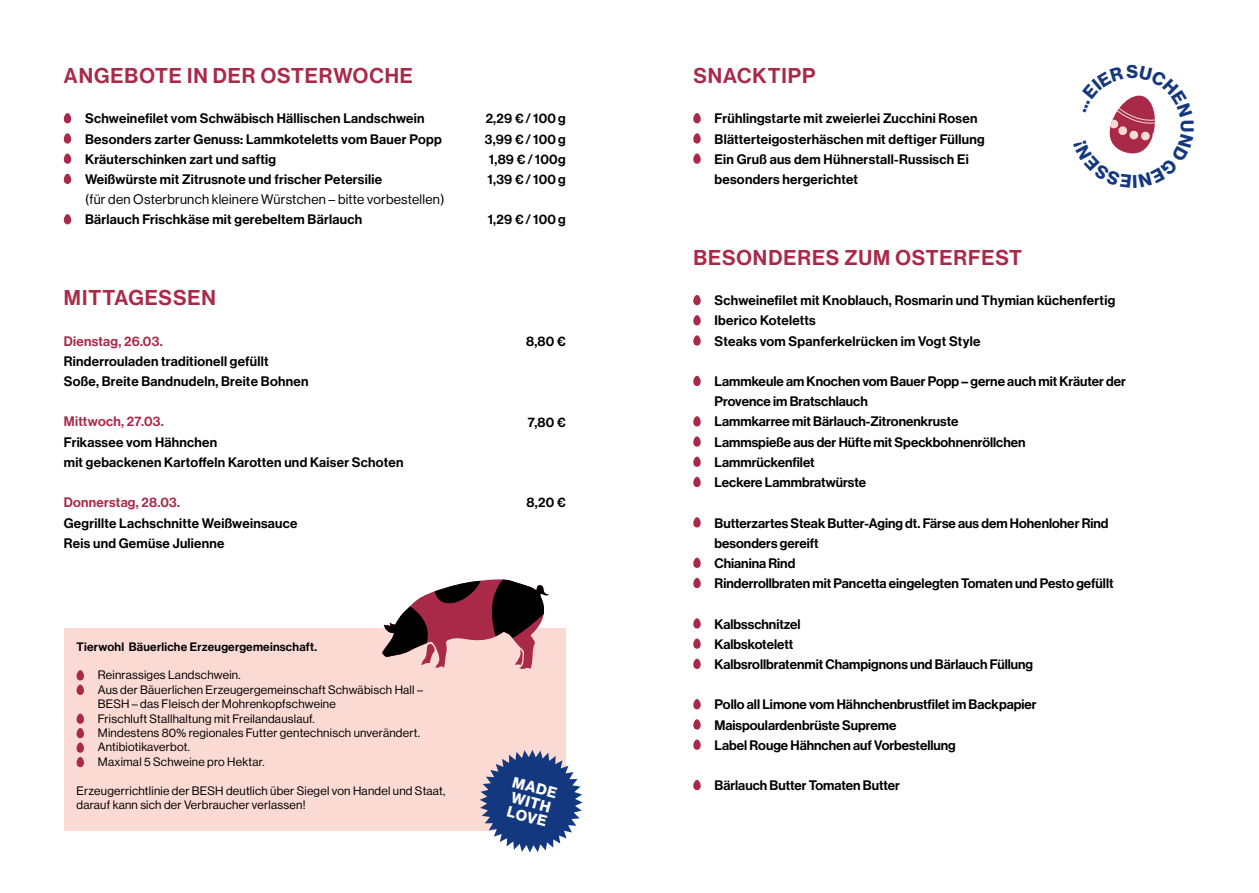
<style>
.page{position:relative;width:1259px;height:893px;background:#fff}
.page>*{position:absolute;margin:0;border:0;box-sizing:border-box;transform-origin:0 0}
.t1{font:21px "N Haas Grotesk DS Pro 65 Md";letter-spacing:.045em;color:#a92949}
.t2{font:15px/15px "N Haas Grotesk DS Pro 75 Bd";color:#fff}
.t3{font:13.5px/20.2px "N Haas Grotesk DS Pro 65 Md";letter-spacing:.01em;color:#000}
.t4{font:13.5px "N Haas Grotesk DS Pro 55 Rg";letter-spacing:.02em;color:#000}
.t5{font:13.5px "N Haas Grotesk DS Pro 65 Md";letter-spacing:.02em;color:#a92949}
.t6{font:12px/14.4px "N Haas Grotesk DS Pro 55 Rg";letter-spacing:.02em;color:#000}
.t7{font:12px "N Haas Grotesk DS Pro 65 Md";letter-spacing:.02em;color:#000}
</style>
<div class="page">
<svg style="left:63px;top:133px;width:9px;height:11px"></svg>
<svg style="left:63px;top:153px;width:9px;height:11px"></svg>
<svg style="left:63px;top:174px;width:9px;height:10px"></svg>
<svg style="left:63px;top:214px;width:9px;height:10px"></svg>
<svg style="left:63px;top:113px;width:9px;height:10px"></svg>
<svg style="left:693px;top:295px;width:8px;height:10px"></svg>
<svg style="left:693px;top:113px;width:8px;height:10px"></svg>
<svg style="left:693px;top:315px;width:8px;height:10px"></svg>
<svg style="left:693px;top:133px;width:8px;height:11px"></svg>
<svg style="left:693px;top:335px;width:8px;height:11px"></svg>
<svg style="left:693px;top:153px;width:8px;height:11px"></svg>
<svg style="left:693px;top:376px;width:8px;height:10px"></svg>
<svg style="left:693px;top:416px;width:8px;height:10px"></svg>
<svg style="left:693px;top:436px;width:8px;height:11px"></svg>
<svg style="left:693px;top:457px;width:8px;height:10px"></svg>
<svg style="left:693px;top:517px;width:8px;height:10px"></svg>
<svg style="left:693px;top:477px;width:8px;height:10px"></svg>
<svg style="left:693px;top:618px;width:8px;height:10px"></svg>
<svg style="left:693px;top:578px;width:8px;height:10px"></svg>
<svg style="left:693px;top:558px;width:8px;height:10px"></svg>
<svg style="left:693px;top:659px;width:8px;height:10px"></svg>
<svg style="left:693px;top:638px;width:8px;height:11px"></svg>
<svg style="left:693px;top:699px;width:8px;height:10px"></svg>
<svg style="left:693px;top:719px;width:8px;height:10px"></svg>
<svg style="left:693px;top:739px;width:8px;height:11px"></svg>
<svg style="left:693px;top:780px;width:8px;height:10px"></svg>
<div style="left:64px;top:628px;width:502px;height:203px;background:#fbdad3"></div>
<svg style="left:480px;top:750px;width:102px;height:103px"></svg>
<svg style="left:76px;top:670px;width:8px;height:25px"></svg>
<svg style="left:76px;top:713px;width:8px;height:54px"></svg>
<svg style="left:382px;top:579px;width:167px;height:90px"></svg>
<svg style="left:1109px;top:95px;width:46px;height:59px"></svg>
<h1 class="t1" style="left:64px;top:63px;width:350px">ANGEBOTE IN DER OSTERWOCHE</h1>
<p class="t3" style="left:85px;top:109px;width:358px">Schweinefilet vom Schwäbisch Hällischen Landschwein Besonders zarter Genuss: Lammkoteletts vom Bauer Popp Kräuterschinken zart und saftig<br>Weißwürste mit Zitrusnote und frischer Petersilie</p>
<p class="t4" style="left:85px;top:192px;width:361px">(für den Osterbrunch kleinere Würstchen – bitte vorbestellen)</p>
<p class="t3" style="left:85px;top:210px;width:279px">Bärlauch Frischkäse mit gerebeltem Bärlauch</p>
<h1 class="t1" style="left:64px;top:286px;width:154px">MITTAGESSEN</h1>
<p class="t5" style="left:64px;top:333px;width:100px">Dienstag, 26.03.</p>
<p class="t3" style="left:64px;top:351px;width:246px">Rinderrouladen traditionell gefüllt<br>Soße, Breite Bandnudeln, Breite Bohnen</p>
<p class="t5" style="left:64px;top:414px;width:101px">Mittwoch, 27.03.</p>
<p class="t3" style="left:64px;top:432px;width:341px">Frikassee vom Hähnchen<br>mit gebackenen Kartoffeln Karotten und Kaiser Schoten</p>
<p class="t5" style="left:64px;top:495px;width:118px">Donnerstag, 28.03.</p>
<p class="t3" style="left:64px;top:513px;width:235px">Gegrillte Lachschnitte Weißweinsauce<br>Reis und Gemüse Julienne</p>
<p class="t7" style="left:77px;top:639px;width:242px">Tierwohl Bäuerliche Erzeugergemeinschaft.</p>
<p class="t6" style="left:98px;top:668px;width:327px">Reinrassiges Landschwein.<br>Aus der Bäuerlichen Erzeugergemeinschaft Schwäbisch Hall – BESH – das Fleisch der Mohrenkopfschweine<br>Frischluft Stallhaltung mit Freilandauslauf.<br>Mindestens 80% regionales Futter gentechnisch unverändert.<br>Antibiotikaverbot.<br>Maximal 5 Schweine pro Hektar.</p>
<p class="t6" style="left:77px;top:783px;width:370px">Erzeugerrichtlinie der BESH deutlich über Siegel von Handel und Staat, darauf kann sich der Verbraucher verlassen!</p>
<p class="t3" style="left:485px;top:109px;width:82px;text-align:justify">2,29 € / 100 g 3,99 € / 100 g 1,89 € / 100g 1,39 € / 100 g</p>
<p class="t3" style="left:488px;top:210px;width:79px">1,29 € / 100 g</p>
<p class="t3" style="left:526px;top:331px;width:41px">8,80 €</p>
<p class="t3" style="left:528px;top:412px;width:39px">7,80 €</p>
<p class="t3" style="left:526px;top:493px;width:41px">8,20 €</p>
<h1 class="t1" style="left:693px;top:63px;width:124px">SNACKTIPP</h1>
<p class="t3" style="left:714px;top:109px;width:272px">Frühlingstarte mit zweierlei Zucchini Rosen Blätterteigosterhäschen mit deftiger Füllung Ein Gruß aus dem Hühnerstall-Russisch Ei besonders hergerichtet</p>
<h1 class="t1" style="left:693px;top:245px;width:330px">BESONDERES ZUM OSTERFEST</h1>
<p class="t3" style="left:714px;top:291px;width:402px">Schweinefilet mit Knoblauch, Rosmarin und Thymian küchenfertig<br>Iberico Koteletts<br>Steaks vom Spanferkelrücken im Vogt Style</p>
<p class="t3" style="left:714px;top:371px;width:413px">Lammkeule am Knochen vom Bauer Popp – gerne auch mit Kräuter der Provence im Bratschlauch<br>Lammkarree mit Bärlauch-Zitronenkruste<br>Lammspieße aus der Hüfte mit Speckbohnenröllchen Lammrückenfilet<br>Leckere Lammbratwürste</p>
<p class="t3" style="left:714px;top:513px;width:400px">Butterzartes Steak Butter-Aging dt. Färse aus dem Hohenloher Rind besonders gereift<br>Chianina Rind<br>Rinderrollbraten mit Pancetta eingelegten Tomaten und Pesto gefüllt</p>
<p class="t3" style="left:714px;top:614px;width:320px">Kalbsschnitzel<br>Kalbskotelett<br>Kalbsrollbratenmit Champignons und Bärlauch Füllung</p>
<p class="t3" style="left:714px;top:695px;width:323px">Pollo all Limone vom Hähnchenbrustfilet im Backpapier<br>Maispoulardenbrüste Supreme<br>Label Rouge Hähnchen auf Vorbestellung</p>
<p class="t2" style="left:515px;top:775px;width:47px;rotate:15deg">MADE</p>
<p class="t3" style="left:714px;top:776px;width:187px">Bärlauch Butter Tomaten Butter</p>
<p class="t2" style="left:513px;top:790px;width:42px;rotate:15deg">WITH<br>LOVE</p>
</div>
